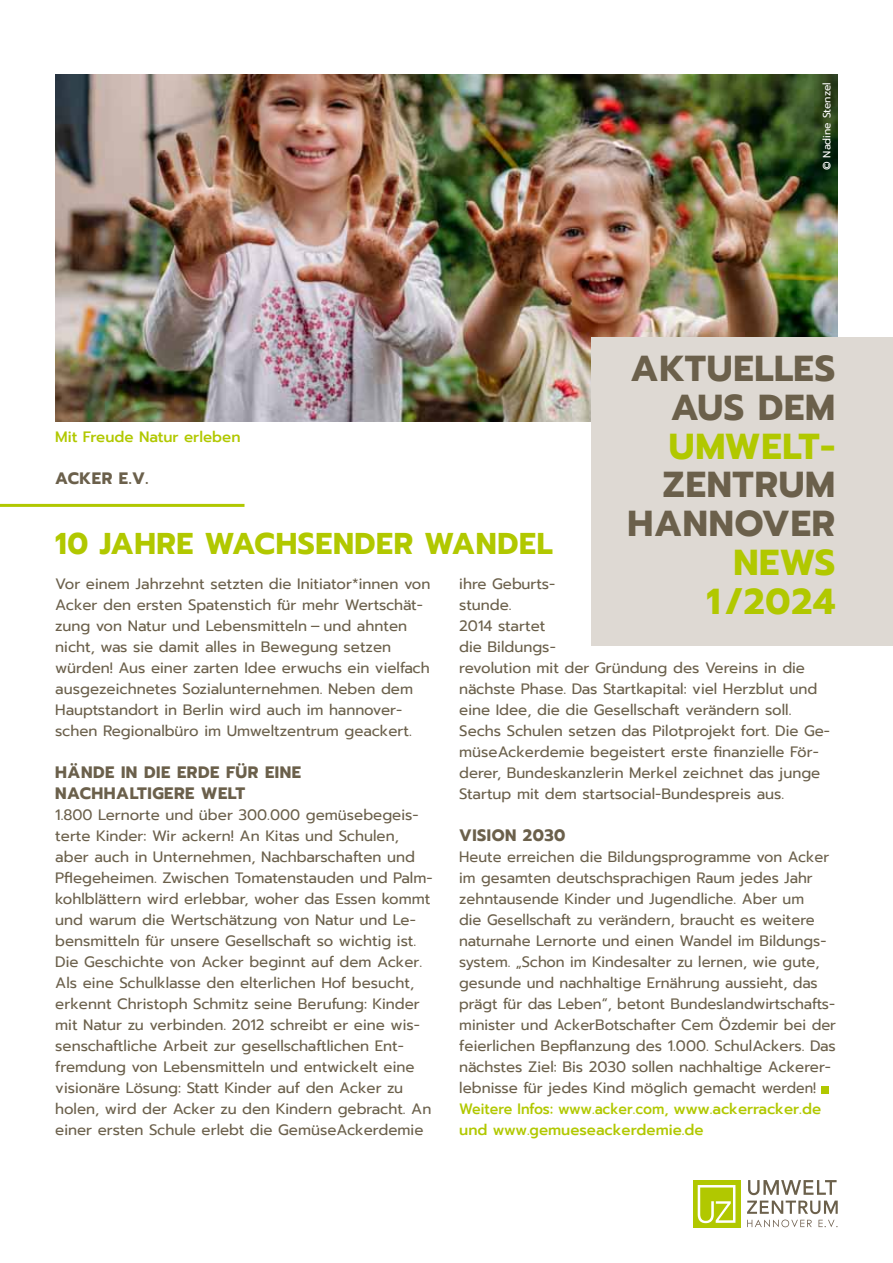
<style>
.page{position:relative;width:893px;height:1263px;background:#fff}
.page>*{position:absolute;margin:0;border:0;box-sizing:border-box;transform-origin:0 0}
.t1{font:700 36px/38.7px "Prompt";letter-spacing:.02em;color:#6b604b}
.t2{font:700 36px/38.7px "Prompt";letter-spacing:.02em;color:#b1c800}
.t3{font:700 30px "Prompt";letter-spacing:.02em;color:#b1c800}
.t4{font:700 16.5px "Prompt";letter-spacing:.03em;color:#6b604b}
.t5{font:15px/21px "Prompt";color:#6b604b}
.t6{font:500 15px/21px "Prompt";color:#b1c800;scale:.94 1}
.t7{font:500 15px "Prompt";color:#b1c800}
.t8{font:10.5px "Prompt";color:#fff}
</style>
<div class="page">
<div style="left:693px;top:1180px;width:47px;height:48px;background:#b1c800"></div>
<svg style="left:747px;top:1180px;width:91px;height:47px"></svg>
<svg style="left:698px;top:1185px;width:37px;height:38px"></svg>
<div style="left:821px;top:1086px;width:7px;height:7px;background:#b1c800"></div>
<hr style="left:0;top:504px;width:244px;height:3px;background:#b1c800">
<img style="left:55px;top:74px;width:783px;height:347px">
<div style="left:592px;top:337px;width:301px;height:309px;background:#ded9d3"></div>
<p class="t8" style="left:819px;top:170px;width:90px;rotate:-90deg">© Nadine Stenzel</p>
<h1 class="t1" style="left:671px;top:349px;width:166px;text-indent:-40px">AKTUELLES<br>AUS DEM</h1>
<h1 class="t2" style="left:669px;top:427px;width:168px">UMWELT-</h1>
<h1 class="t1" style="left:627px;top:465px;width:209px;text-align:center">ZENTRUM<br>HANNOVER</h1>
<h1 class="t2" style="left:706px;top:543px;width:130px;text-indent:27px">NEWS<br>1/2024</h1>
<p class="t7" style="left:55px;top:426px;width:187px">Mit Freude Natur erleben</p>
<p class="t4" style="left:55px;top:466px;width:95px">ACKER E.V.</p>
<h2 class="t3" style="left:55px;top:521px;width:499px">10 JAHRE WACHSENDER WANDEL</h2>
<p class="t5" style="left:55px;top:573px;width:377px">Vor einem Jahrzehnt setzten die Initiator*innen von Acker den ersten Spatenstich für mehr Wertschät&shy;zung von Natur und Lebensmitteln – und ahnten nicht, was sie damit alles in Bewegung setzen würden! Aus einer zarten Idee erwuchs ein vielfach ausgezeichnetes Sozialunternehmen. Neben dem Hauptstandort in Berlin wird auch im hannover&shy;schen Regionalbüro im Umweltzentrum geackert.</p>
<p class="t4" style="left:55px;top:760px;width:38px">HÄNDE</p>
<p class="t4" style="left:121px;top:760px;width:68px">IN DIE ERDE</p>
<p class="t4" style="left:226px;top:760px;width:65px">FÜR EINE</p>
<p class="t4" style="left:55px;top:781px;width:38px">NACHH</p>
<p class="t4" style="left:116px;top:781px;width:59px">ALTIGERE</p>
<p class="t4" style="left:201px;top:781px;width:13px">WEL</p>
<p class="t4" style="left:235px;top:781px;width:11px">T</p>
<p class="t5" style="left:55px;top:804px;width:379px">1.800 Lernorte und über 300.000 gemüsebegeis&shy;terte Kinder: Wir ackern! An Kitas und Schulen, aber auch in Unternehmen, Nachbarschaften und Pflegeheimen. Zwischen Tomatenstauden und Palm&shy;kohlblättern wird erlebbar, woher das Essen kommt und warum die Wertschätzung von Natur und Le&shy;bensmitteln für unsere Gesellschaft so wichtig ist.<br>Die Geschichte von Acker beginnt auf dem Acker.<br>Als eine Schulklasse den elterlichen Hof besucht, erkennt Christoph Schmitz seine Berufung: Kinder mit Natur zu verbinden. 2012 schreibt er eine wis&shy;senschaftliche Arbeit zur gesellschaftlichen Ent&shy;fremdung von Lebensmitteln und entwickelt eine visionäre Lösung: Statt Kinder auf den Acker zu holen, wird der Acker zu den Kindern gebracht. An einer ersten Schule erlebt die GemüseAckerdemie</p>
<p class="t5" style="left:459px;top:573px;width:372px">ihre Geburts-<br>stunde.<br>2014 startet<br>die Bildungs-<br>revolution mit der Gründung des Vereins in die nächste Phase. Das Startkapital: viel Herzblut und eine Idee, die die Gesellschaft verändern soll.<br>Sechs Schulen setzen das Pilotprojekt fort. Die Ge&shy;müseAckerdemie begeistert erste finanzielle För&shy;derer, Bundeskanzlerin Merkel zeichnet das junge Startup mit dem startsocial-Bundespreis aus.</p>
<p class="t4" style="left:459px;top:823px;width:108px">VISION 2030</p>
<p class="t5" style="left:459px;top:846px;width:378px">Heute erreichen die Bildungsprogramme von Acker im gesamten deutschsprachigen Raum jedes Jahr zehntausende Kinder und Jugendliche. Aber um<br>die Gesellschaft zu verändern, braucht es weitere naturnahe Lernorte und einen Wandel im Bildungs&shy;system. „Schon im Kindesalter zu lernen, wie gute, gesunde und nachhaltige Ernährung aussieht, das prägt für das Leben“, betont Bundeslandwirtschafts&shy;minister und AckerBotschafter Cem Özdemir bei der feierlichen Bepflanzung des 1.000. SchulAckers. Das nächstes Ziel: Bis 2030 sollen nachhaltige Ackerer&shy;lebnisse für jedes Kind möglich gemacht werden!</p>
<p class="t6" style="left:459px;top:1098px;width:386px">Weitere Infos: www.acker.com, www.ackerracker.de und www.gemueseackerdemie.de</p>
</div>
